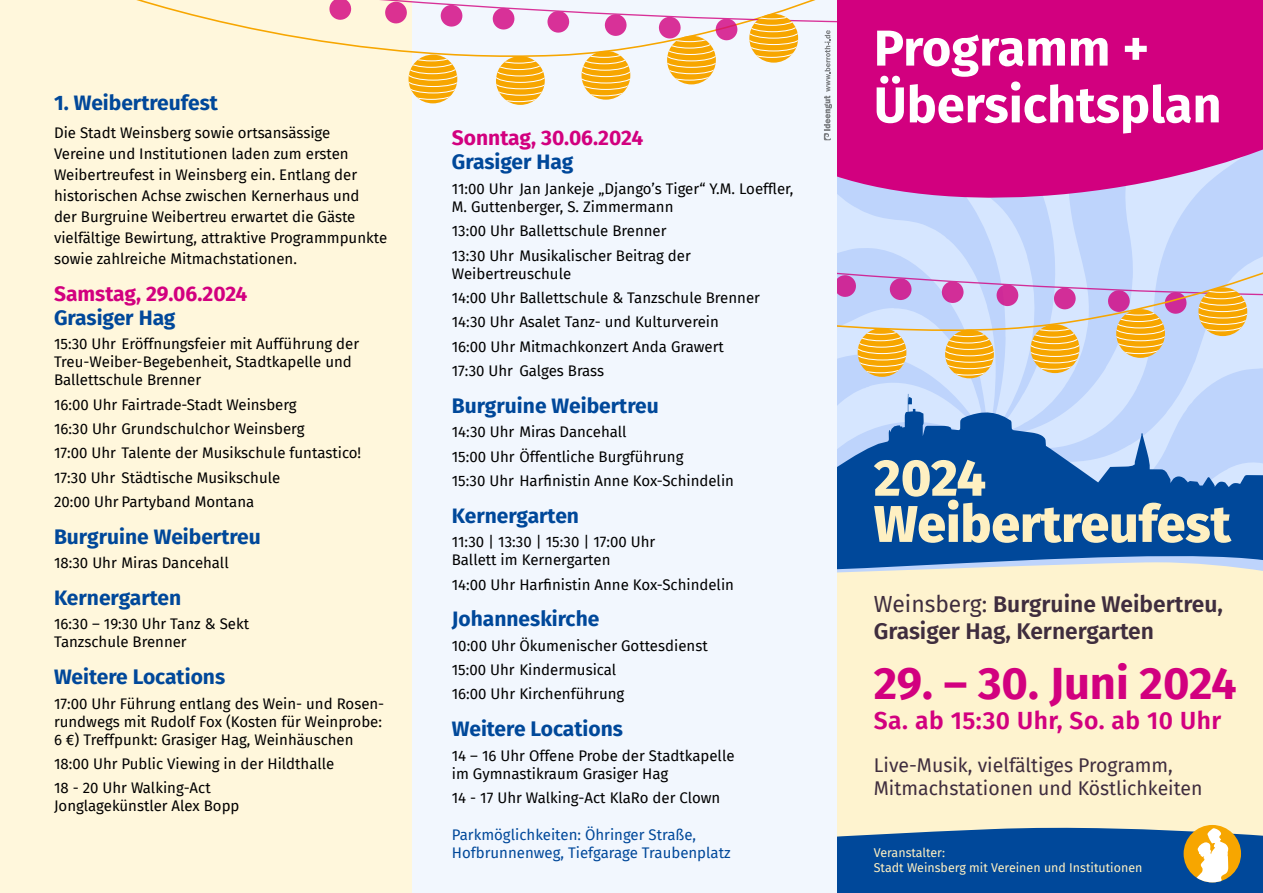
<style>
.page{position:relative;width:1263px;height:893px;background:#fff}
.page>*{position:absolute;margin:0;border:0;box-sizing:border-box;transform-origin:0 0}
.t1{font:800 51.6px "Fira Sans";color:#fef0c2}
.t2{font:700 50.4px/56.8px "Fira Sans";color:#fff}
.t3{font:700 45.3px "Fira Sans";color:#d2007f}
.t4{font:600 24.6px "Fira Sans";letter-spacing:.02em;color:#d2007f}
.t5{font:600 22.8px/27.5px "Fira Sans";color:#3f2d3e}
.t6{font:700 21px "Fira Sans";color:#00489a}
.t7{font:700 21px "Fira Sans";color:#d2007f}
.t8{font:19.5px/23.2px "Fira Sans";color:#3f2d3e}
.t9{font:15px/24.3px "Fira Sans";color:#000}
.t10{font:15px/18px "Fira Sans";color:#00489a}
.t11{font:12.45px/15px "Fira Sans";color:#fef0c2}
.s1{font-weight:400}
</style>
<div class="page">
<div style="left:0;top:0;width:412px;height:893px;background:#fff7dc"></div>
<div style="left:412px;top:0;width:426px;height:893px;background:#f2f7fe"></div>
<svg style="left:136px;top:0;width:156px;height:37px"></svg>
<div style="left:838px;top:497px;width:425px;height:343px;background:#fef3cf"></div>
<svg style="left:838px;top:825px;width:425px;height:68px"></svg>
<svg style="left:292px;top:0;width:971px;height:519px"></svg>
<svg style="left:838px;top:394px;width:425px;height:179px;fill:#00489a"></svg>
<svg style="left:838px;top:0;width:425px;height:217px;fill:#d2007f"></svg>
<h3 class="t6" style="left:54px;top:85px;width:166px">1. Weibertreufest</h3>
<p class="t9" style="left:54px;top:122px;width:335px;line-height:21px">Die Stadt Weinsberg sowie ortsansässige<br>Vereine und Institutionen laden zum ersten Weibertreufest in Weinsberg ein. Entlang der historischen Achse zwischen Kernerhaus und<br>der Burgruine Weibertreu erwartet die Gäste vielfältige Bewirtung, attraktive Programmpunkte sowie zahlreiche Mitmachstationen.</p>
<h3 class="t7" style="left:54px;top:275px;width:195px">Samstag, 29.06.2024</h3>
<h3 class="t6" style="left:54px;top:300px;width:123px">Grasiger Hag</h3>
<p class="t9" style="left:54px;top:335px;width:307px;line-height:18px">15:30 Uhr Eröffnungsfeier mit Aufführung der<br>Treu-Weiber-Begebenheit, Stadtkapelle und<br>Ballettschule Brenner</p>
<p class="t9" style="left:54px;top:392px;width:309px">16:00 Uhr Fairtrade-Stadt Weinsberg<br>16:30 Uhr Grundschulchor Weinsberg<br>17:00 Uhr Talente der Musikschule funtastico!<br>17:30 Uhr Städtische Musikschule<br>20:00 Uhr Partyband Montana</p>
<h3 class="t6" style="left:54px;top:519px;width:208px">Burgruine Weibertreu</h3>
<p class="t9" style="left:54px;top:550px;width:176px">18:30 Uhr Miras Dancehall</p>
<h3 class="t6" style="left:54px;top:580px;width:129px">Kernergarten</h3>
<p class="t9" style="left:54px;top:615px;width:197px;line-height:18px">16:30 – 19:30 Uhr Tanz &amp; Sekt<br>Tanzschule Brenner</p>
<h3 class="t6" style="left:54px;top:659px;width:173px">Weitere Locations</h3>
<p class="t9" style="left:54px;top:694px;width:332px;line-height:18px">17:00 Uhr Führung entlang des Wein- und Rosen&shy;rundwegs mit Rudolf Fox (Kosten für Weinprobe:<br>6 €) Treffpunkt: Grasiger Hag, Weinhäuschen</p>
<p class="t9" style="left:54px;top:751px;width:282px">18:00 Uhr Public Viewing in der Hildthalle<br>18 - 20 Uhr Walking-Act</p>
<p class="t9" style="left:54px;top:793px;width:187px">Jonglagekünstler Alex Bopp</p>
<h3 class="t7" style="left:452px;top:120px;width:193px">Sonntag, 30.06.2024</h3>
<h3 class="t6" style="left:452px;top:144px;width:123px">Grasiger Hag</h3>
<p class="t9" style="left:452px;top:179px;width:343px;line-height:18px">11:00 Uhr Jan Jankeje „Django’s Tiger“ Y.M. Loeffler,<br>M. Guttenberger, S. Zimmermann</p>
<p class="t9" style="left:452px;top:218px;width:241px">13:00 Uhr Ballettschule Brenner<br>13:30 Uhr Musikalischer Beitrag der</p>
<p class="t9" style="left:452px;top:261px;width:310px">Weibertreuschule<br>14:00 Uhr Ballettschule &amp; Tanzschule Brenner 14:30 Uhr Asalet Tanz- und Kulturverein<br>16:00 Uhr Mitmachkonzert Anda Grawert 17:30 Uhr Galges Brass</p>
<h3 class="t6" style="left:452px;top:388px;width:208px">Burgruine Weibertreu</h3>
<p class="t9" style="left:452px;top:419px;width:284px">14:30 Uhr Miras Dancehall<br>15:00 Uhr Öffentliche Burgführung<br>15:30 Uhr Harfinistin Anne Kox-Schindelin</p>
<h3 class="t6" style="left:452px;top:498px;width:129px">Kernergarten</h3>
<p class="t9" style="left:452px;top:532px;width:205px;line-height:18px">11:30 | 13:30 | 15:30 | 17:00 Uhr<br>Ballett im Kernergarten</p>
<p class="t9" style="left:452px;top:572px;width:284px">14:00 Uhr Harfinistin Anne Kox-Schindelin</p>
<h3 class="t6" style="left:452px;top:601px;width:149px">Johanneskirche</h3>
<p class="t9" style="left:452px;top:633px;width:257px">10:00 Uhr Ökumenischer Gottesdienst<br>15:00 Uhr Kindermusical<br>16:00 Uhr Kirchenführung</p>
<h3 class="t6" style="left:452px;top:711px;width:173px">Weitere Locations</h3>
<p class="t9" style="left:452px;top:746px;width:284px;line-height:18px">14 – 16 Uhr Offene Probe der Stadtkapelle im Gymnastikraum Grasiger Hag</p>
<p class="t9" style="left:452px;top:785px;width:270px">14 - 17 Uhr Walking-Act KlaRo der Clown</p>
<p class="t10" style="left:452px;top:825px;width:280px">Parkmöglichkeiten: Öhringer Straße,<br>Hofbrunnenweg, Tiefgarage Traubenplatz</p>
<h2 class="t2" style="left:874px;top:16px;width:349px">Programm +<br>Übersichtsplan</h2>
<h1 class="t1" style="left:874px;top:433px;width:114px">2024</h1>
<h1 class="t1" style="left:874px;top:479px;width:358px">Weibertreufest</h1>
<h3 class="t5" style="left:874px;top:589px;width:351px"><span class="s1">Weinsberg:</span> Burgruine Weibertreu,<br>Grasiger Hag, Kernergarten</h3>
<h3 class="t3" style="left:874px;top:645px;width:364px">29. – 30. Juni 2024</h3>
<h3 class="t4" style="left:874px;top:700px;width:349px">Sa. ab 15:30 Uhr, So. ab 10 Uhr</h3>
<h3 class="t8" style="left:874px;top:753px;width:330px">Live-Musik, vielfältiges Programm,<br>Mitmachstationen und Köstlichkeiten</h3>
<p class="t11" style="left:874px;top:844px;width:270px">Veranstalter:<br>Stadt Weinsberg mit Vereinen und Institutionen</p>
</div>
